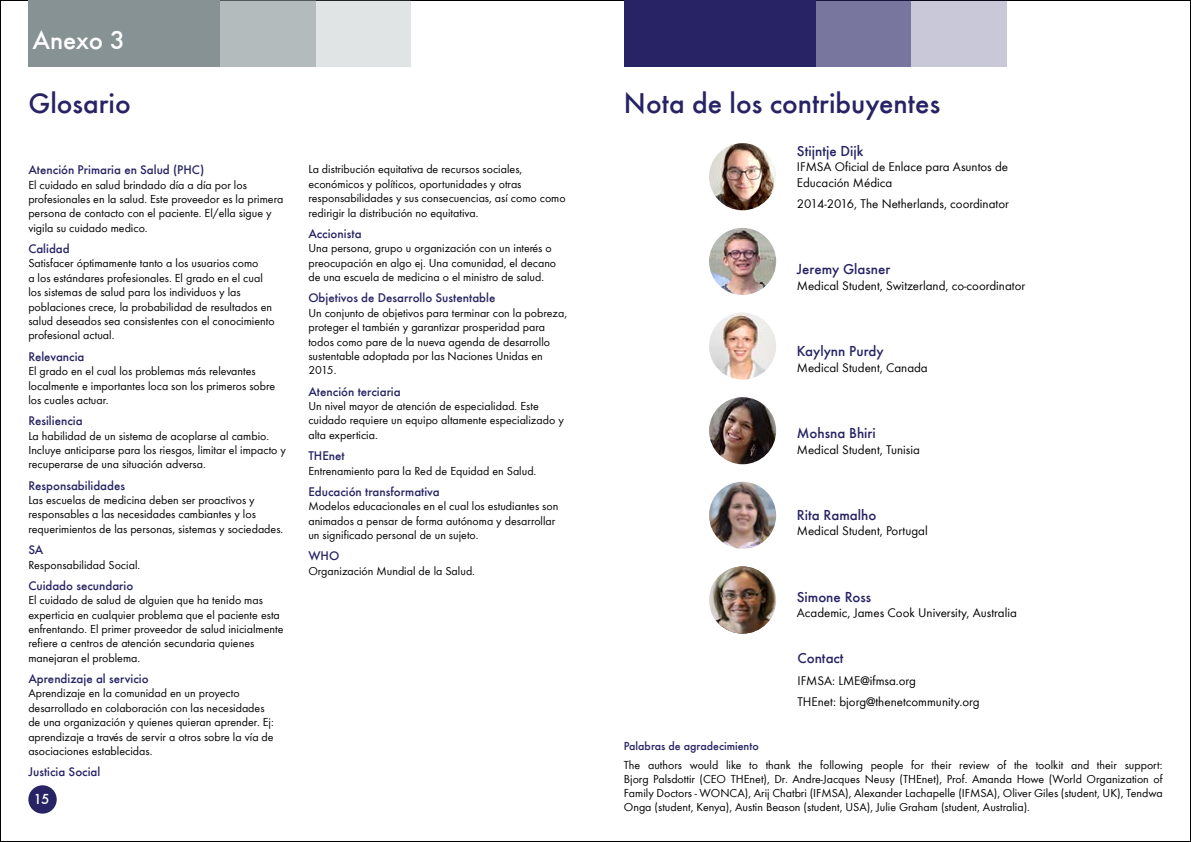
<style>
.page{position:relative;width:1191px;height:842px;background:#fff}
.page>*{position:absolute;margin:0;border:0;box-sizing:border-box;transform-origin:0 0}
.t1{font:500 29.5px "Futura TEE";color:#272364}
.t2{font:500 27px "Futura TEE";letter-spacing:-.01em;color:#fff}
.t3{font:500 15px "Futura TEE";color:#272364}
.t4{font:500 15px "Futura TEE";color:#fff}
.t5{font:13px/15.6px "Futura TEE";color:#000}
.t6{font:500 13px "Futura TEE";color:#272364}
.t7{font:12px/14.4px "Futura TEE";color:#000}
.t8{font:500 12px "Futura TEE";color:#272364}
</style>
<div class="page">
<div style="left:220px;top:0;width:191px;height:67px;background:#e1e4e4"></div>
<div style="left:124px;top:0;width:191px;height:67px;background:#b3bbbc"></div>
<div style="left:28px;top:0;width:192px;height:67px;background:#869294"></div>
<div style="left:815px;top:0;width:191px;height:67px;background:#c9c8d8"></div>
<div style="left:719px;top:0;width:192px;height:67px;background:#78759e"></div>
<div style="left:624px;top:0;width:191px;height:67px;background:#272364"></div>
<img style="left:709px;top:143px;width:67px;height:67px;border-radius:34px">
<img style="left:709px;top:228px;width:67px;height:67px;border-radius:34px">
<img style="left:709px;top:312px;width:67px;height:68px;border-radius:34px">
<img style="left:709px;top:397px;width:67px;height:67px;border-radius:34px">
<img style="left:709px;top:482px;width:67px;height:67px;border-radius:34px">
<div style="left:28px;top:785px;width:29px;height:29px;background:#272364;border-radius:50%"></div>
<img style="left:711px;top:566px;width:65px;height:68px">
<h2 class="t2" style="left:32px;top:24px;width:94px">Anexo 3</h2>
<h1 class="t1" style="left:28px;top:86px;width:104px">Glosario</h1>
<p class="t6" style="left:28px;top:162px;width:177px">Atención Primaria en Salud (PHC)</p>
<p class="t7" style="left:28px;top:177px;width:256px">El cuidado en salud brindado día a día por los profesionales en la salud. Este proveedor es la primera persona de contacto con el paciente. El/ella sigue y vigila su cuidado medico.</p>
<p class="t6" style="left:28px;top:241px;width:43px">Calidad</p>
<p class="t7" style="left:28px;top:256px;width:248px">Satisfacer óptimamente tanto a los usuarios como<br>a los estándares profesionales. El grado en el cual los sistemas de salud para los individuos y las poblaciones crece, la probabilidad de resultados en salud deseados sea consistentes con el conocimiento profesional actual.</p>
<p class="t6" style="left:28px;top:349px;width:58px">Relevancia</p>
<p class="t7" style="left:28px;top:364px;width:248px">El grado en el cual los problemas más relevantes localmente e importantes loca son los primeros sobre los cuales actuar.</p>
<p class="t6" style="left:28px;top:413px;width:56px">Resiliencia</p>
<p class="t7" style="left:28px;top:428px;width:259px">La habilidad de un sistema de acoplarse al cambio.<br>Incluye anticiparse para los riesgos, limitar el impacto y recuperarse de una situación adversa.</p>
<p class="t6" style="left:28px;top:478px;width:98px">Responsabilidades</p>
<p class="t7" style="left:28px;top:493px;width:256px">Las escuelas de medicina deben ser proactivos y responsables a las necesidades cambiantes y los requerimientos de las personas, sistemas y sociedades.</p>
<p class="t6" style="left:28px;top:542px;width:17px">SA</p>
<p class="t7" style="left:28px;top:557px;width:113px">Responsabilidad Social.</p>
<p class="t6" style="left:28px;top:578px;width:106px">Cuidado secundario</p>
<p class="t7" style="left:28px;top:593px;width:257px">El cuidado de salud de alguien que ha tenido mas experticia en cualquier problema que el paciente esta enfrentando. El primer proveedor de salud inicialmente refiere a centros de atención secundaria quienes manejaran el problema.</p>
<p class="t6" style="left:28px;top:671px;width:122px">Aprendizaje al servicio</p>
<p class="t7" style="left:28px;top:686px;width:247px">Aprendizaje en la comunidad en un proyecto desarrollado en colaboración con las necesidades de una organización y quienes quieran aprender. Ej: aprendizaje a través de servir a otros sobre la vía de asociaciones establecidas.</p>
<p class="t6" style="left:28px;top:764px;width:73px">Justicia Social</p>
<p class="t4" style="left:34px;top:790px;width:17px">15</p>
<p class="t7" style="left:308px;top:162px;width:259px">La distribución equitativa de recursos sociales, económicos y políticos, oportunidades y otras responsabilidades y sus consecuencias, así como como redirigir la distribución no equitativa.</p>
<p class="t6" style="left:308px;top:226px;width:55px">Accionista</p>
<p class="t7" style="left:308px;top:241px;width:249px">Una persona, grupo u organización con un interés o preocupación en algo ej. Una comunidad, el decano de una escuela de medicina o el ministro de salud.</p>
<p class="t6" style="left:308px;top:290px;width:188px">Objetivos de Desarrollo Sustentable</p>
<p class="t7" style="left:308px;top:305px;width:260px">Un conjunto de objetivos para terminar con la pobreza, proteger el también y garantizar prosperidad para todos como pare de la nueva agenda de desarrollo sustentable adoptada por las Naciones Unidas en 2015.</p>
<p class="t6" style="left:308px;top:384px;width:94px">Atención terciaria</p>
<p class="t7" style="left:308px;top:399px;width:257px">Un nivel mayor de atención de especialidad. Este cuidado requiere un equipo altamente especializado y alta experticia.</p>
<p class="t6" style="left:308px;top:448px;width:38px">THEnet</p>
<p class="t7" style="left:308px;top:463px;width:229px">Entrenamiento para la Red de Equidad en Salud.</p>
<p class="t6" style="left:308px;top:484px;width:133px">Educación transformativa</p>
<p class="t7" style="left:308px;top:499px;width:251px">Modelos educacionales en el cual los estudiantes son animados a pensar de forma autónoma y desarrollar un significado personal de un sujeto.</p>
<p class="t6" style="left:308px;top:548px;width:32px">WHO</p>
<p class="t7" style="left:308px;top:563px;width:168px">Organización Mundial de la Salud.</p>
<h1 class="t1" style="left:624px;top:86px;width:318px">Nota de los contribuyentes</h1>
<p class="t3" style="left:797px;top:142px;width:68px">Stijntje Dijk</p>
<p class="t5" style="left:797px;top:159px;width:213px">IFMSA Oficial de Enlace para Asuntos de<br>Educación Médica</p>
<p class="t5" style="left:797px;top:196px;width:214px">2014-2016, The Netherlands, coordinator</p>
<p class="t3" style="left:797px;top:261px;width:95px">Jeremy Glasner</p>
<p class="t5" style="left:797px;top:278px;width:230px">Medical Student, Switzerland, co-coordinator</p>
<p class="t3" style="left:797px;top:342px;width:88px">Kaylynn Purdy</p>
<p class="t5" style="left:797px;top:360px;width:132px">Medical Student, Canada</p>
<p class="t3" style="left:797px;top:424px;width:81px">Mohsna Bhiri</p>
<p class="t5" style="left:797px;top:441px;width:125px">Medical Student, Tunisia</p>
<p class="t3" style="left:797px;top:506px;width:81px">Rita Ramalho</p>
<p class="t5" style="left:797px;top:523px;width:132px">Medical Student, Portugal</p>
<p class="t3" style="left:797px;top:588px;width:76px">Simone Ross</p>
<p class="t5" style="left:797px;top:605px;width:222px">Academic, James Cook University, Australia</p>
<p class="t3" style="left:797px;top:649px;width:48px">Contact</p>
<p class="t5" style="left:797px;top:669px;width:184px;line-height:21.3px">IFMSA: LME@ifmsa.org<br>THEnet: bjorg@thenetcommunity.org</p>
<p class="t8" style="left:624px;top:738px;width:136px">Palabras de agradecimiento</p>
<p class="t7" style="left:624px;top:758px;width:540px;line-height:14px;text-align:justify">The authors would like to thank the following people for their review of the toolkit and their support:<br>Bjorg Palsdottir (CEO THEnet), Dr. Andre-Jacques Neusy (THEnet), Prof. Amanda Howe (World Organization of Family Doctors - WONCA), Arij Chatbri (IFMSA), Alexander Lachapelle (IFMSA), Oliver Giles (student, UK), Tendwa Onga (student, Kenya), Austin Beason (student, USA), Julie Graham (student, Australia).</p>
</div>
